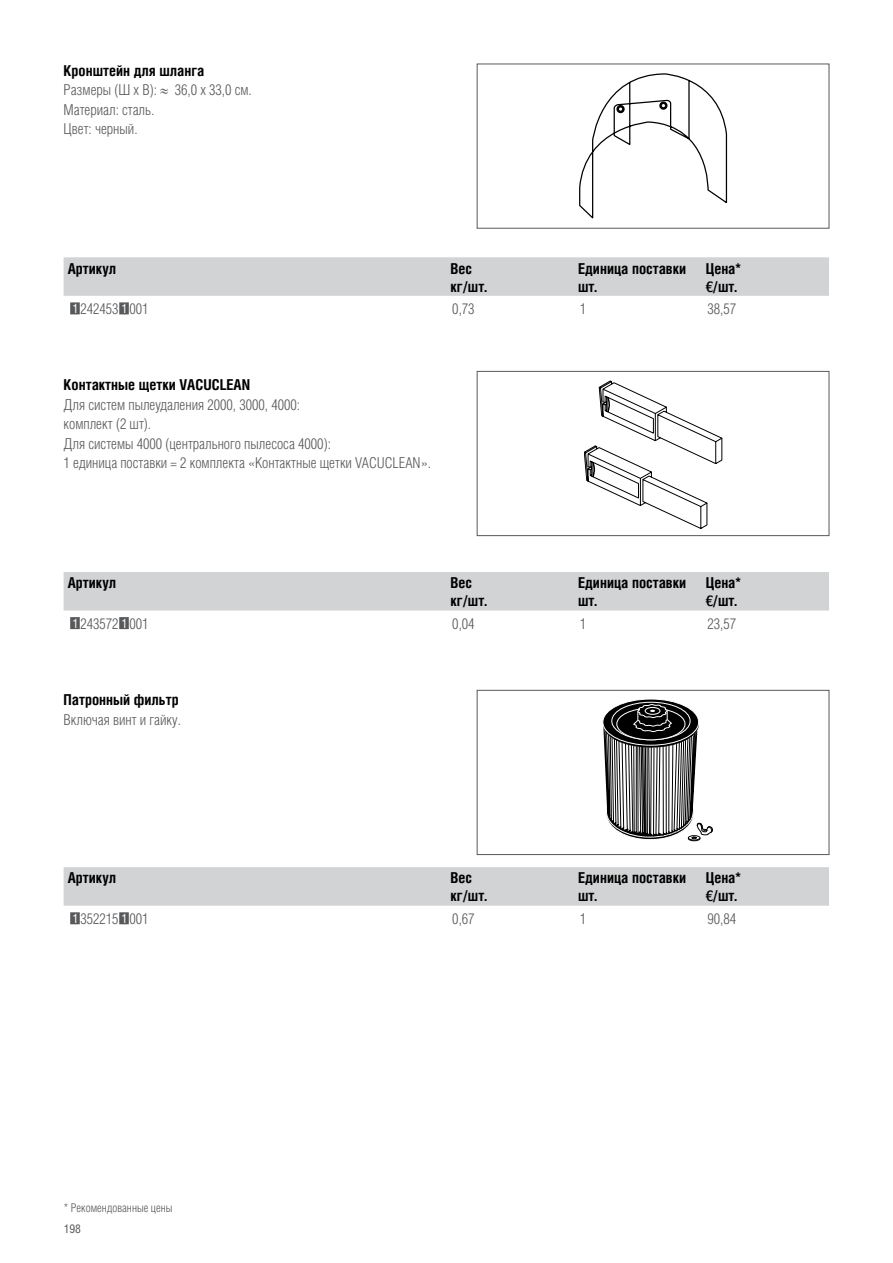
<style>
.page{position:relative;width:893px;height:1263px;background:#fff}
.page>*{position:absolute;margin:0;border:0;box-sizing:border-box;transform-origin:0 0}
.t1{font:15px/19.5px "Helios Cond Light C";color:#58595b}
.t2{font:700 15px/18px "Helios Cond";color:#000}
.t3{font:12px "Helios Cond Light C";color:#58595b}
.t4{font:12px "Helios Cond C";color:#58595b}
.s1{font-family:"Helvetica Neue LT Com";font-weight:500;font-stretch:condensed}
.s2{font-family:"Helios Cond C";font-size:12.75px;color:#fff}
</style>
<div class="page">
<div style="left:64px;top:257px;width:765px;height:39px;background:#d1d3d4"></div>
<div style="left:70px;top:302px;width:10px;height:12px;background:#58595b"></div>
<div style="left:119px;top:302px;width:10px;height:12px;background:#58595b"></div>
<div style="left:64px;top:572px;width:765px;height:38px;background:#d1d3d4"></div>
<div style="left:70px;top:617px;width:10px;height:12px;background:#58595b"></div>
<div style="left:119px;top:617px;width:10px;height:12px;background:#58595b"></div>
<div style="left:64px;top:867px;width:765px;height:39px;background:#d1d3d4"></div>
<div style="left:70px;top:912px;width:10px;height:12px;background:#58595b"></div>
<div style="left:119px;top:912px;width:10px;height:12px;background:#58595b"></div>
<svg style="left:579px;top:74px;width:148px;height:144px"></svg>
<div style="left:616px;top:105px;width:9px;height:8px;border:3px solid #000;border-radius:50%"></div>
<div style="left:659px;top:102px;width:8px;height:8px;border:3px solid #000;border-radius:50%"></div>
<svg style="left:584px;top:381px;width:138px;height:148px"></svg>
<div style="left:477px;top:371px;width:352px;height:165px;border:1px solid #58595b"></div>
<svg style="left:603px;top:699px;width:96px;height:46px"></svg>
<svg style="left:603px;top:704px;width:110px;height:137px"></svg>
<div style="left:477px;top:690px;width:352px;height:165px;border:1px solid #58595b"></div>
<p class="t2" style="left:64px;top:61px;width:142px">Кронштейн для шланга</p>
<p class="t1" style="left:64px;top:80px;width:190px">Размеры (Ш х В): ≈ 36,0 x 33,0 см.<br>Материал: сталь.<br>Цвет: черный.</p>
<p class="t2" style="left:68px;top:259px;width:50px">Артикул</p>
<p class="t2" style="left:451px;top:259px;width:38px">Вес кг/шт.</p>
<p class="t2" style="left:578px;top:259px;width:110px">Единица поставки шт.</p>
<p class="t2" style="left:706px;top:259px;width:37px">Цена* <span class="s1">€</span>/шт.</p>
<p class="t1" style="left:72px;top:299px;width:78px"><span class="s2">1</span> 242453 <span class="s2">1</span> 001</p>
<p class="t1" style="left:452px;top:299px;width:24px">0,73</p>
<p class="t1" style="left:580px;top:299px;width:8px">1</p>
<p class="t1" style="left:707px;top:299px;width:30px">38,57</p>
<p class="t2" style="left:64px;top:376px;width:188px">Контактные щетки VACUCLEAN</p>
<p class="t1" style="left:64px;top:395px;width:369px">Для систем пылеудаления 2000, 3000, 4000:<br>комплект (2 шт).<br>Для системы 4000 (центрального пылесоса 4000):<br>1 единица поставки = 2 комплекта «Контактные щетки VACUCLEAN».</p>
<p class="t2" style="left:68px;top:573px;width:50px">Артикул</p>
<p class="t2" style="left:451px;top:573px;width:38px">Вес кг/шт.</p>
<p class="t2" style="left:578px;top:573px;width:110px">Единица поставки шт.</p>
<p class="t2" style="left:706px;top:573px;width:37px">Цена* <span class="s1">€</span>/шт.</p>
<p class="t1" style="left:72px;top:613px;width:78px"><span class="s2">1</span> 243572 <span class="s2">1</span> 001</p>
<p class="t1" style="left:452px;top:613px;width:24px">0,04</p>
<p class="t1" style="left:580px;top:613px;width:8px">1</p>
<p class="t1" style="left:707px;top:613px;width:30px">23,57</p>
<p class="t2" style="left:64px;top:690px;width:117px">Патронный фильтр</p>
<p class="t1" style="left:64px;top:709px;width:119px">Включая винт и гайку.</p>
<p class="t2" style="left:68px;top:869px;width:50px">Артикул</p>
<p class="t2" style="left:451px;top:869px;width:38px">Вес кг/шт.</p>
<p class="t2" style="left:578px;top:869px;width:110px">Единица поставки шт.</p>
<p class="t2" style="left:706px;top:869px;width:37px">Цена* <span class="s1">€</span>/шт.</p>
<p class="t1" style="left:72px;top:909px;width:78px"><span class="s2">1</span> 352215 <span class="s2">1</span> 001</p>
<p class="t1" style="left:452px;top:909px;width:24px">0,67</p>
<p class="t1" style="left:580px;top:909px;width:8px">1</p>
<p class="t1" style="left:707px;top:909px;width:30px">90,84</p>
<p class="t3" style="left:64px;top:1201px;width:110px">* Рекомендованные цены</p>
<p class="t4" style="left:64px;top:1222px;width:19px">198</p>
</div>
